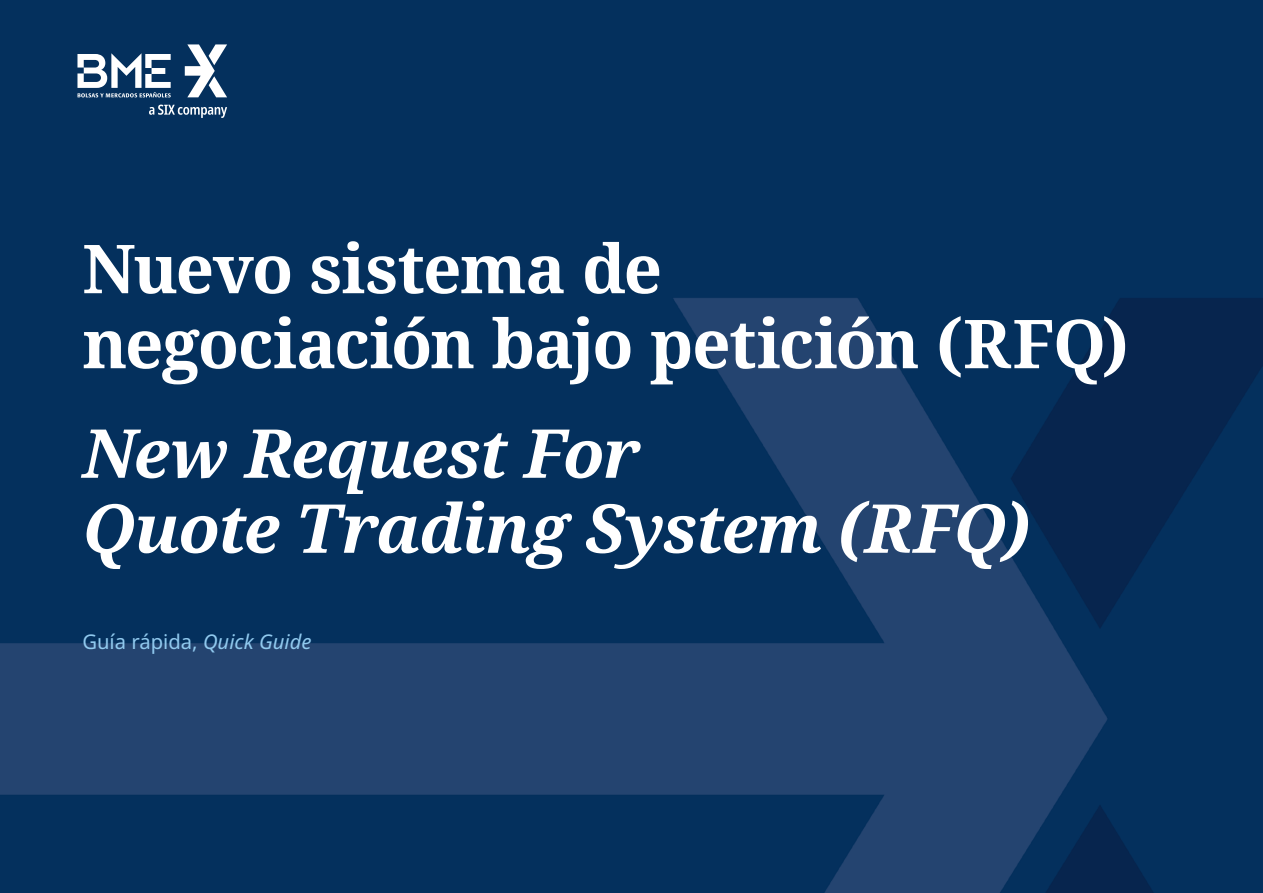
<style>
.page{position:relative;width:1263px;height:893px;background:#fff}
.page>*{position:absolute;margin:0;border:0;box-sizing:border-box;transform-origin:0 0}
.t1{font:700 67.5px/75px "Noto Serif";letter-spacing:-.02em;color:#fff}
.t2{font:italic 700 67.5px/75px "Noto Serif";letter-spacing:-.025em;color:#fff}
.t3{font:20.25px "Noto Sans";color:#91caef}
.s1{font-style:italic}
</style>
<div class="page">
<img style="left:0;top:0;width:1263px;height:893px">
<svg style="left:149px;top:105px;width:78px;height:13px"></svg>
<svg style="left:185px;top:44px;width:42px;height:53px"></svg>
<svg style="left:77px;top:53px;width:94px;height:44px"></svg>
<p class="t1" style="left:82px;top:229px;width:1048px">Nuevo sistema de<br>negociación bajo petición (RFQ)</p>
<p class="t2" style="left:82px;top:414px;width:949px">New Request For<br>Quote Trading System (RFQ)</p>
<p class="t3" style="left:82px;top:630px;width:231px">Guía rápida, <span class="s1">Quick Guide</span></p>
</div>
